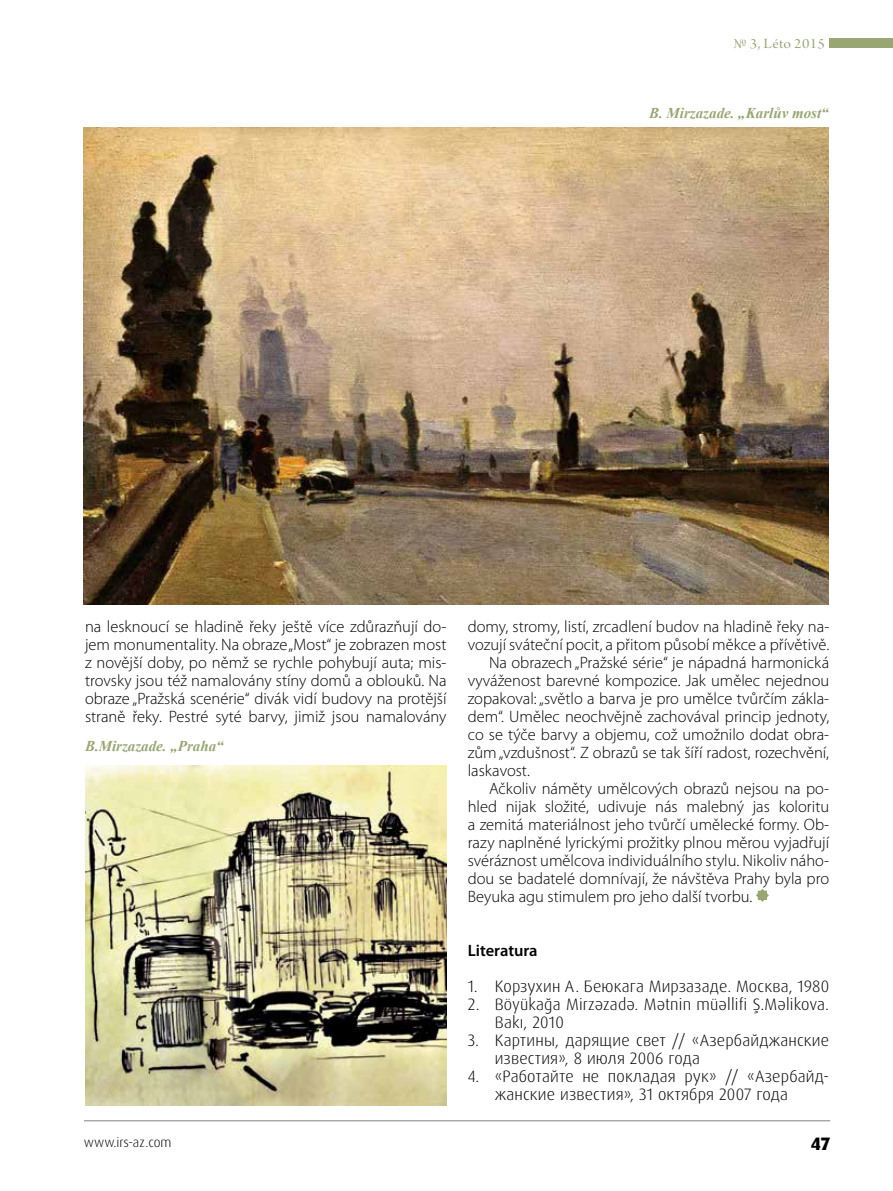
<style>
.page{position:relative;width:893px;height:1191px;background:#fff}
.page>*{position:absolute;margin:0;border:0;box-sizing:border-box;transform-origin:0 0}
.t1{font:800 18px "Dax Pro";color:#000}
.t2{font:300 16.5px/18px "Myriad Pro";color:#000;text-align:justify}
.t3{font:300 16.5px/18px "Dax Pro";letter-spacing:.01em;color:#000}
.t4{font:600 16.5px "Myriad Pro";color:#000}
.t5{font:italic 700 15px "Times New Roman";color:#98a674}
.t6{font:15px "Arno Pro Display";letter-spacing:.02em;color:#98a674;scale:1.1 1}
.t7{font:300 13.5px "Dax Pro";color:#000}
</style>
<div class="page">
<hr style="left:84px;top:1120px;width:746px;height:1px;background:#808285">
<svg style="left:756px;top:889px;width:13px;height:13px"></svg>
<img style="left:84px;top:128px;width:744px;height:476px">
<img style="left:85px;top:765px;width:361px;height:341px">
<div style="left:829px;top:39px;width:64px;height:9px;background:#98a674"></div>
<p class="t6" style="left:734px;top:35px;width:84px">№ 3, Léto 2015</p>
<p class="t5" style="left:649px;top:102px;width:181px">B. Mirzazade. „Karlův most“</p>
<p class="t2" style="left:85px;top:617px;width:363px">na lesknoucí se hladině řeky ještě více zdůrazňují do&shy;jem monumentality. Na obraze „Most“ je zobrazen most z novější doby, po němž se rychle pohybují auta; mis&shy;trovsky jsou též namalovány stíny domů a oblouků. Na obraze „Pražská scenérie“ divák vidí budovy na protější straně řeky. Pestré syté barvy, jimiž jsou namalovány</p>
<p class="t2" style="left:468px;top:617px;width:363px">domy, stromy, listí, zrcadlení budov na hladině řeky na-</p>
<p class="t2" style="left:468px;top:635px;width:363px">vozují sváteční pocit, a přitom působí měkce a přívětivě.</p>
<p class="t2" style="left:489px;top:653px;width:342px">Na obrazech „Pražské série“ je nápadná harmonická</p>
<p class="t2" style="left:468px;top:671px;width:363px">vyváženost barevné kompozice. Jak umělec nejednou</p>
<p class="t2" style="left:468px;top:689px;width:363px">zopakoval: „světlo a barva je pro umělce tvůrčím zákla-</p>
<p class="t2" style="left:468px;top:707px;width:363px">dem“. Umělec neochvějně zachovával princip jednoty,</p>
<p class="t2" style="left:468px;top:725px;width:363px">co se týče barvy a objemu, což umožnilo dodat obra-</p>
<p class="t2" style="left:468px;top:743px;width:363px">zům „vzdušnost“. Z obrazů se tak šíří radost, rozechvění,</p>
<p class="t2" style="left:468px;top:761px;width:64px">laskavost.</p>
<p class="t2" style="left:489px;top:779px;width:342px">Ačkoliv náměty umělcových obrazů nejsou na po-</p>
<p class="t2" style="left:468px;top:797px;width:363px">hled nijak složité, udivuje nás malebný jas koloritu</p>
<p class="t2" style="left:468px;top:815px;width:363px">a zemitá materiálnost jeho tvůrčí umělecké formy. Ob-</p>
<p class="t2" style="left:468px;top:833px;width:363px">razy naplněné lyrickými prožitky plnou měrou vyjadřují</p>
<p class="t2" style="left:468px;top:851px;width:363px">svéráznost umělcova individuálního stylu. Nikoliv náho-</p>
<p class="t2" style="left:468px;top:869px;width:363px">dou se badatelé domnívají, že návštěva Prahy byla pro</p>
<p class="t2" style="left:468px;top:887px;width:286px">Beyuka agu stimulem pro jeho další tvorbu.</p>
<p class="t4" style="left:468px;top:940px;width:71px">Literatura</p>
<p class="t3" style="left:468px;top:977px;width:363px">1. Корзухин А. Беюкага Мирзазаде. Москва, 1980</p>
<p class="t3" style="left:495px;top:995px;width:336px;text-indent:-27px">2. Böyükağa Mirzəzadə. Mətnin müəllifi Ş.Məlikova.<br>Bakı, 2010</p>
<p class="t3" style="left:495px;top:1031px;width:336px;text-indent:-27px">3. Картины, дарящие свет // «Азербайджанские известия», 8 июля 2006 года</p>
<p class="t3" style="left:495px;top:1067px;width:336px;text-indent:-27px">4. «Работайте не покладая рук» // «Азербайд&shy;жанские известия», 31 октября 2007 года</p>
<p class="t5" style="left:85px;top:736px;width:140px">B.Mirzazade. „Praha“</p>
<p class="t7" style="left:84px;top:1133px;width:89px">www.irs-az.com</p>
<p class="t1" style="left:811px;top:1131px;width:21px">47</p>
</div>
